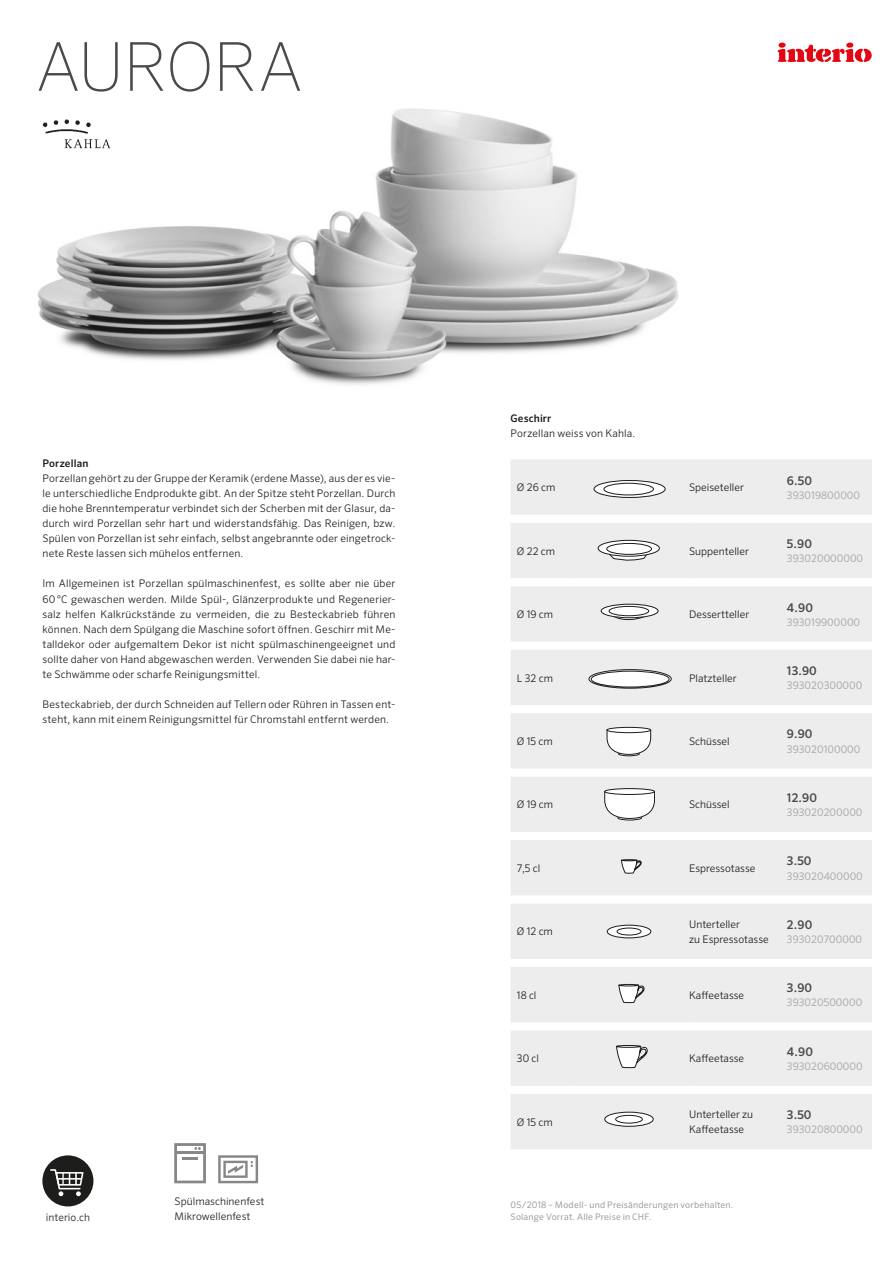
<style>
.page{position:relative;width:893px;height:1263px;background:#fff}
.page>*{position:absolute;margin:0;border:0;box-sizing:border-box;transform-origin:0 0}
.t1{font:100 67.5px "Sero OT";letter-spacing:-.01em;color:#4a4a49}
.t2{font:500 12px "Sero OT";letter-spacing:.01em;color:#4a4a49}
.t3{font:300 10.5px/15px "Sero OT";letter-spacing:.005em;color:#1d1d1b}
.t4{font:10.5px "Sero OT";color:#adadad}
.t5{font:500 10.5px "Sero OT";letter-spacing:.015em;color:#1d1d1b}
.t6{font:10.5px "Sero Profor Interio";color:#4a4a49}
.t7{font:9px/12px "Sero OT";letter-spacing:.02em;color:#9d9d9c}
</style>
<div class="page">
<img style="left:37px;top:108px;width:641px;height:277px">
<svg style="left:777px;top:42px;width:95px;height:20px"></svg>
<div style="left:42px;top:1155px;width:51px;height:51px;background:#1d1d1b;border-radius:50%"></div>
<svg style="left:50px;top:1169px;width:34px;height:27px"></svg>
<img style="left:40px;top:116px;width:72px;height:33px">
<svg style="left:218px;top:1155px;width:40px;height:28px"></svg>
<svg style="left:174px;top:1143px;width:32px;height:40px"></svg>
<div style="left:511px;top:459px;width:361px;height:56px;background:#ededed"></div>
<svg style="left:511px;top:523px;width:361px;height:626px;background:#efefef"></svg>
<svg style="left:594px;top:480px;width:71px;height:17px"></svg>
<div style="left:594px;top:480px;width:71px;height:18px;border:1px solid #1d1d1b;border-radius:50%"></div>
<div style="left:604px;top:483px;width:49px;height:12px;background:#fff;border-radius:50%"></div>
<div style="left:604px;top:483px;width:50px;height:12px;border:1px solid #1d1d1b;border-radius:50%"></div>
<svg style="left:609px;top:554px;width:38px;height:8px"></svg>
<svg style="left:598px;top:540px;width:61px;height:16px"></svg>
<div style="left:598px;top:540px;width:62px;height:16px;border:1px solid #1d1d1b;border-radius:50%"></div>
<div style="left:607px;top:543px;width:44px;height:11px;background:#fff;border-radius:50%"></div>
<div style="left:606px;top:543px;width:46px;height:12px;border:1px solid #1d1d1b;border-radius:50%"></div>
<svg style="left:614px;top:617px;width:30px;height:6px"></svg>
<svg style="left:601px;top:604px;width:57px;height:14px"></svg>
<div style="left:601px;top:604px;width:57px;height:14px;border:1px solid #1d1d1b;border-radius:50%"></div>
<div style="left:609px;top:606px;width:40px;height:10px;background:#fff;border-radius:50%"></div>
<div style="left:609px;top:606px;width:40px;height:10px;border:1px solid #1d1d1b;border-radius:50%"></div>
<div style="left:570px;top:652px;width:119px;height:50px;background:#ededed"></div>
<svg style="left:588px;top:669px;width:84px;height:20px"></svg>
<div style="left:570px;top:716px;width:119px;height:50px;background:#ededed"></div>
<svg style="left:607px;top:731px;width:44px;height:25px"></svg>
<div style="left:607px;top:727px;width:44px;height:6px;background:#fff;border-radius:50%"></div>
<div style="left:607px;top:727px;width:44px;height:6px;border:1px solid #1d1d1b;border-radius:50%"></div>
<div style="left:571px;top:779px;width:117px;height:50px;background:#ededed"></div>
<svg style="left:604px;top:792px;width:51px;height:28px"></svg>
<div style="left:605px;top:789px;width:49px;height:5px;background:#fff;border-radius:50%"></div>
<div style="left:604px;top:788px;width:51px;height:7px;border:1px solid #1d1d1b;border-radius:50%"></div>
<svg style="left:621px;top:859px;width:21px;height:14px"></svg>
<svg style="left:607px;top:925px;width:44px;height:13px"></svg>
<div style="left:607px;top:925px;width:44px;height:13px;border:1px solid #1d1d1b;border-radius:50%"></div>
<div style="left:617px;top:928px;width:24px;height:7px;background:#fff;border-radius:50%"></div>
<div style="left:617px;top:928px;width:24px;height:7px;border:1px solid #1d1d1b;border-radius:50%"></div>
<svg style="left:618px;top:984px;width:28px;height:19px"></svg>
<div style="left:619px;top:984px;width:20px;height:2px;border:1px solid #1d1d1b;border-radius:50%"></div>
<svg style="left:616px;top:1045px;width:33px;height:23px"></svg>
<div style="left:616px;top:1045px;width:25px;height:2px;border:1px solid #1d1d1b;border-radius:50%"></div>
<svg style="left:605px;top:1112px;width:48px;height:14px"></svg>
<div style="left:604px;top:1112px;width:49px;height:14px;border:1px solid #1d1d1b;border-radius:50%"></div>
<div style="left:616px;top:1115px;width:26px;height:8px;background:#fff;border-radius:50%"></div>
<div style="left:615px;top:1115px;width:27px;height:8px;border:1px solid #1d1d1b;border-radius:50%"></div>
<h1 class="t1" style="left:36px;top:28px;width:269px">AURORA</h1>
<p class="t5" style="left:43px;top:457px;width:48px">Porzellan</p>
<p class="t3" style="left:43px;top:471px;width:354px;text-align:justify">Porzellan gehört zu der Gruppe der Keramik (erdene Masse), aus der es vie&shy;le unterschiedliche Endprodukte gibt. An der Spitze steht Porzellan. Durch die hohe Brenntemperatur verbindet sich der Scherben mit der Glasur, da&shy;durch wird Porzellan sehr hart und widerstandsfähig. Das Reinigen, bzw.<br>Spülen von Porzellan ist sehr einfach, selbst angebrannte oder eingetrock&shy;nete Reste lassen sich mühelos entfernen.</p>
<p class="t3" style="left:43px;top:576px;width:354px;text-align:justify">Im Allgemeinen ist Porzellan spülmaschinenfest, es sollte aber nie über 60°C gewaschen werden. Milde Spül-, Glänzerprodukte und Regenerier&shy;salz helfen Kalkrückstände zu vermeiden, die zu Besteckabrieb führen können. Nach dem Spülgang die Maschine sofort öffnen. Geschirr mit Me&shy;talldekor oder aufgemaltem Dekor ist nicht spülmaschinengeeignet und sollte daher von Hand abgewaschen werden. Verwenden Sie dabei nie har&shy;te Schwämme oder scharfe Reinigungsmittel.</p>
<p class="t3" style="left:43px;top:696px;width:354px">Besteckabrieb, der durch Schneiden auf Tellern oder Rühren in Tassen ent&shy;steht, kann mit einem Reinigungsmittel für Chromstahl entfernt werden.</p>
<p class="t5" style="left:511px;top:412px;width:42px">Geschirr</p>
<p class="t3" style="left:511px;top:425px;width:126px">Porzellan weiss von Kahla.</p>
<p class="t3" style="left:517px;top:480px;width:40px">Ø 26 cm</p>
<p class="t3" style="left:689px;top:480px;width:56px">Speiseteller</p>
<p class="t3" style="left:517px;top:543px;width:40px">Ø 22 cm</p>
<p class="t3" style="left:689px;top:543px;width:61px">Suppenteller</p>
<p class="t3" style="left:517px;top:607px;width:38px">Ø 19 cm</p>
<p class="t3" style="left:689px;top:607px;width:62px">Dessertteller</p>
<p class="t3" style="left:517px;top:670px;width:38px">L 32 cm</p>
<p class="t3" style="left:689px;top:670px;width:49px">Platzteller</p>
<p class="t3" style="left:517px;top:734px;width:37px">Ø 15 cm</p>
<p class="t3" style="left:689px;top:734px;width:42px">Schüssel</p>
<p class="t3" style="left:517px;top:797px;width:38px">Ø 19 cm</p>
<p class="t3" style="left:689px;top:797px;width:42px">Schüssel</p>
<p class="t3" style="left:517px;top:860px;width:25px">7,5 cl</p>
<p class="t3" style="left:689px;top:860px;width:68px">Espressotasse</p>
<p class="t2" style="left:787px;top:473px;width:27px">6.50</p>
<p class="t4" style="left:787px;top:489px;width:75px">393019800000</p>
<p class="t2" style="left:787px;top:537px;width:27px">5.90</p>
<p class="t4" style="left:787px;top:552px;width:78px">393020000000</p>
<p class="t2" style="left:787px;top:600px;width:27px">4.90</p>
<p class="t4" style="left:787px;top:616px;width:75px">393019900000</p>
<p class="t2" style="left:787px;top:663px;width:31px">13.90</p>
<p class="t4" style="left:787px;top:679px;width:77px">393020300000</p>
<p class="t2" style="left:787px;top:727px;width:27px">9.90</p>
<p class="t4" style="left:787px;top:743px;width:75px">393020100000</p>
<p class="t2" style="left:787px;top:790px;width:32px">12.90</p>
<p class="t4" style="left:787px;top:806px;width:77px">393020200000</p>
<p class="t2" style="left:787px;top:854px;width:26px">3.50</p>
<p class="t4" style="left:787px;top:869px;width:77px">393020400000</p>
<p class="t3" style="left:517px;top:924px;width:37px">Ø 12 cm</p>
<p class="t3" style="left:689px;top:916px;width:81px">Unterteller<br>zu Espressotasse</p>
<p class="t2" style="left:787px;top:917px;width:27px">2.90</p>
<p class="t4" style="left:787px;top:933px;width:77px">393020700000</p>
<p class="t3" style="left:517px;top:987px;width:21px">18 cl</p>
<p class="t3" style="left:689px;top:987px;width:57px">Kaffeetasse</p>
<p class="t3" style="left:517px;top:1051px;width:24px">30 cl</p>
<p class="t3" style="left:689px;top:1051px;width:57px">Kaffeetasse</p>
<p class="t2" style="left:787px;top:981px;width:27px">3.90</p>
<p class="t4" style="left:787px;top:996px;width:77px">393020500000</p>
<p class="t2" style="left:787px;top:1044px;width:27px">4.90</p>
<p class="t4" style="left:787px;top:1060px;width:77px">393020600000</p>
<p class="t3" style="left:517px;top:1114px;width:37px">Ø 15 cm</p>
<p class="t3" style="left:689px;top:1107px;width:66px">Unterteller zu<br>Kaffeetasse</p>
<p class="t2" style="left:787px;top:1108px;width:26px">3.50</p>
<p class="t4" style="left:787px;top:1123px;width:77px">393020800000</p>
<p class="t3" style="left:175px;top:1194px;width:91px">Spülmaschinenfest<br>Mikrowellenfest</p>
<p class="t6" style="left:46px;top:1211px;width:46px">interio.ch</p>
<p class="t7" style="left:511px;top:1199px;width:224px">05/2018 – Modell- und Preisänderungen vorbehalten.<br>Solange Vorrat. Alle Preise in CHF.</p>
</div>
